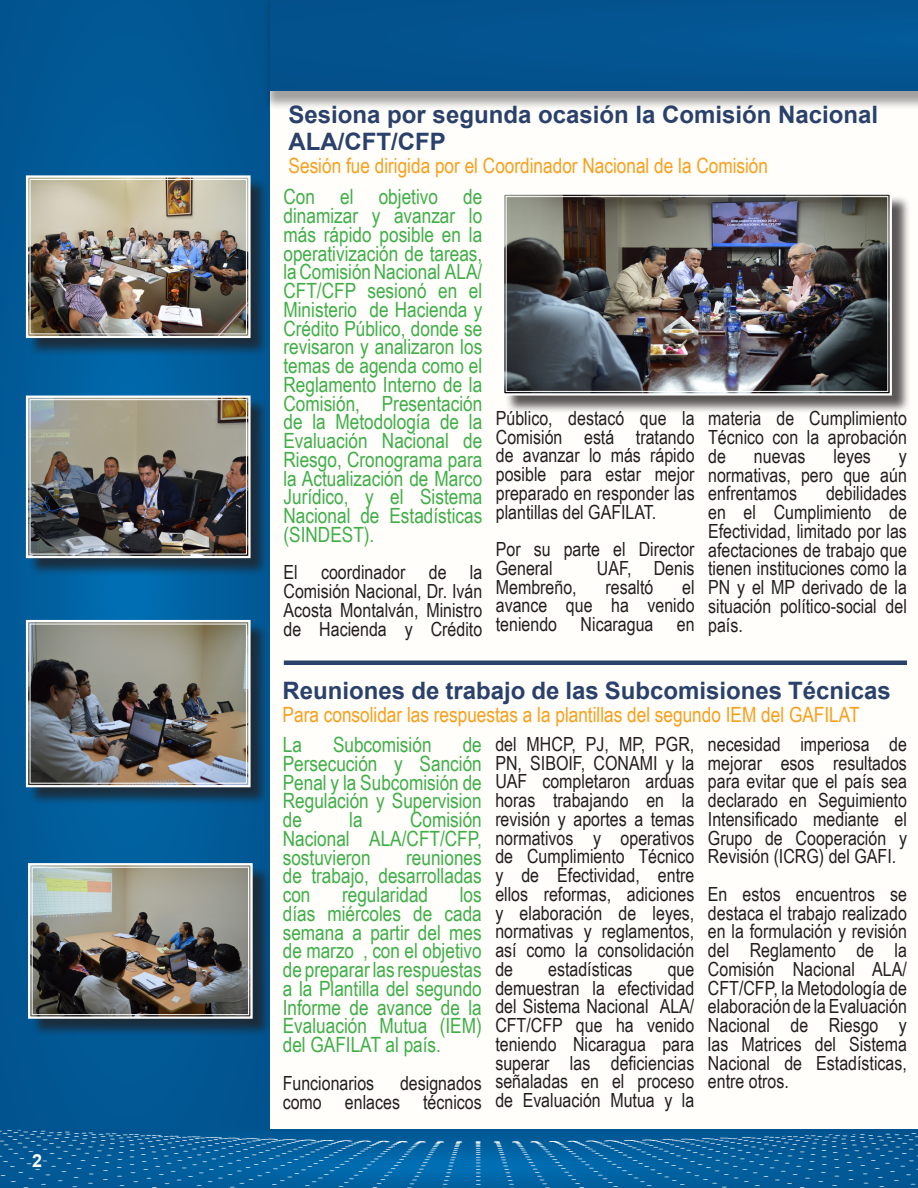
<style>
.page{position:relative;width:918px;height:1188px;background:#fff}
.page>*{position:absolute;margin:0;border:0;box-sizing:border-box;transform-origin:0 0}
.t1{font:700 24px/27px "Arial";color:#2a416c}
.t2{font:21px/18.8px "Arial Narrow";color:#40ae49;text-align:justify}
.t3{font:21px "Arial Narrow";color:#f89f1c}
.t4{font:19.5px/18.8px "Arial Narrow";color:#231f20;text-align:justify}
.t5{font:700 18px "Arial";color:#fff}
</style>
<div class="page">
<div style="left:270px;top:86px;width:648px;height:1102px;background:#fffefa"></div>
<svg style="left:0;top:0;width:270px;height:1130px;background:#005996"></svg>
<svg style="left:66px;top:1130px;width:852px;height:58px;background:#0d67a2"></svg>
<svg style="left:530px;top:1165px;width:20px;height:23px"></svg>
<svg style="left:503px;top:1166px;width:12px;height:22px"></svg>
<svg style="left:441px;top:1166px;width:12px;height:22px"></svg>
<svg style="left:476px;top:1166px;width:5px;height:22px"></svg>
<svg style="left:407px;top:1165px;width:19px;height:23px"></svg>
<svg style="left:558px;top:1133px;width:360px;height:55px;background:#0c639e"></svg>
<svg style="left:117px;top:1163px;width:282px;height:25px;background:#0765a3"></svg>
<svg style="left:0;top:1130px;width:66px;height:58px;background:#0a5d96"></svg>
<hr style="left:47px;top:1132px;width:769px;height:4px;background:#015894">
<img style="left:63px;top:1150px;width:742px;height:3px">
<div style="left:262px;top:0;width:656px;height:110px;background:#231f20;opacity:.75"></div>
<div style="left:270px;top:0;width:648px;height:91px;background:#064e89"></div>
<div style="left:505px;top:195px;width:406px;height:219px;background:#231f20;opacity:.75"></div>
<img style="left:504px;top:194px;width:389px;height:203px">
<div style="left:506px;top:196px;width:382px;height:196px;border:1px solid #fff"></div>
<hr style="left:284px;top:661px;width:623px;height:4px;background:#2a416c">
<div style="left:28px;top:178px;width:241px;height:179px;background:#231f20;opacity:.75"></div>
<img style="left:25px;top:174px;width:227px;height:165px">
<div style="left:30px;top:179px;width:217px;height:155px;border:1px solid #fff"></div>
<div style="left:28px;top:398px;width:241px;height:179px;background:#231f20;opacity:.75"></div>
<img style="left:25px;top:394px;width:227px;height:165px">
<div style="left:30px;top:399px;width:217px;height:155px;border:1px solid #fff"></div>
<div style="left:28px;top:622px;width:241px;height:184px;background:#231f20;opacity:.75"></div>
<img style="left:25px;top:619px;width:227px;height:169px">
<div style="left:30px;top:624px;width:217px;height:160px;border:1px solid #fff"></div>
<div style="left:31px;top:866px;width:240px;height:171px;background:#231f20;opacity:.75"></div>
<img style="left:27px;top:862px;width:227px;height:158px">
<div style="left:32px;top:867px;width:217px;height:148px;border:1px solid #fff"></div>
<p class="t5" style="left:32px;top:1148px;width:12px">2</p>
<p class="t1" style="left:289px;top:102px;width:591px">Sesiona por segunda ocasión la Comisión Nacional<br>ALA/CFT/CFP</p>
<p class="t3" style="left:289px;top:150px;width:481px">Sesión fue dirigida por el Coordinador Nacional de la Comisión</p>
<p class="t2" style="left:284px;top:187px;width:200px">Con el objetivo de dinamizar y avanzar lo más rápido posible en la operativización de tareas, la Comisión Nacional ALA/ CFT/CFP sesionó en el Ministerio de Hacienda y Crédito Público, donde se revisaron y analizaron los temas de agenda como el Reglamento Interno de la Comisión, Presentación de la Metodología de la Evaluación Nacional de Riesgo, Cronograma para la Actualización de Marco Jurídico, y el Sistema Nacional de Estadísticas (SINDEST).</p>
<p class="t4" style="left:284px;top:563px;width:200px">El coordinador de la Comisión Nacional, Dr. Iván Acosta Montalván, Ministro de Hacienda y Crédito</p>
<p class="t4" style="left:496px;top:408px;width:200px">Público, destacó que la Comisión está tratando de avanzar lo más rápido posible para estar mejor preparado en responder las plantillas del GAFILAT.</p>
<p class="t4" style="left:496px;top:539px;width:200px">Por su parte el Director<br>General</p>
<p class="t4" style="left:597px;top:558px;width:99px">UAF, Denis</p>
<p class="t4" style="left:496px;top:577px;width:82px">Membreño,</p>
<p class="t4" style="left:605px;top:577px;width:49px">resaltó</p>
<p class="t4" style="left:496px;top:577px;width:200px;text-indent:186px">el avance que ha venido teniendo Nicaragua en</p>
<p class="t4" style="left:708px;top:408px;width:200px">materia de Cumplimiento Técnico con la aprobación de</p>
<p class="t4" style="left:754px;top:446px;width:53px">nuevas</p>
<p class="t4" style="left:834px;top:446px;width:39px">leyes</p>
<p class="t4" style="left:708px;top:446px;width:200px;text-indent:191px">y normativas, pero que aún enfrentamos</p>
<p class="t4" style="left:708px;top:483px;width:200px;text-indent:118px">debilidades en el Cumplimiento de Efectividad, limitado por las afectaciones de trabajo que tienen instituciones como la PN y el MP derivado de la situación político-social del país.</p>
<p class="t1" style="left:283px;top:678px;width:610px">Reuniones de trabajo de las Subcomisiones Técnicas</p>
<p class="t3" style="left:283px;top:699px;width:578px">Para consolidar las respuestas a la plantillas del segundo IEM del GAFILAT</p>
<p class="t2" style="left:283px;top:734px;width:21px">La</p>
<p class="t2" style="left:333px;top:734px;width:100px">Subcomisión</p>
<p class="t2" style="left:283px;top:734px;width:201px;text-indent:180px">de Persecución y Sanción Penal y la Subcomisión de Regulación y Supervision de</p>
<p class="t2" style="left:283px;top:809px;width:201px;text-indent:127px">Comisión Nacional ALA/CFT/CFP, sostuvieron</p>
<p class="t2" style="left:349px;top:809px;width:15px">la</p>
<p class="t2" style="left:283px;top:847px;width:201px;text-indent:123px">reuniones de trabajo, desarrolladas con</p>
<p class="t2" style="left:283px;top:884px;width:201px;text-indent:177px">los días miércoles de cada semana a partir del mes de marzo , con el objetivo de preparar las respuestas a la Plantilla del segundo Informe de avance de la Evaluación Mutua (IEM) del GAFILAT al país.</p>
<p class="t4" style="left:283px;top:1073px;width:93px">Funcionarios</p>
<p class="t2" style="left:342px;top:884px;width:88px">regularidad</p>
<p class="t4" style="left:283px;top:1073px;width:201px;text-align:right">designados<br>como enlaces técnicos</p>
<p class="t4" style="left:495px;top:734px;width:201px">del MHCP, PJ, MP, PGR, PN, SIBOIF, CONAMI y la UAF completaron arduas horas trabajando en la revisión y aportes a temas normativos y operativos de Cumplimiento Técnico y de Efectividad, entre ellos reformas, adiciones y elaboración de leyes, normativas y reglamentos, así como la consolidación de</p>
<p class="t4" style="left:548px;top:959px;width:86px">estadísticas</p>
<p class="t4" style="left:495px;top:959px;width:201px;text-indent:172px">que demuestran la efectividad del Sistema Nacional ALA/ CFT/CFP que ha venido teniendo Nicaragua para superar las deficiencias señaladas en el proceso de Evaluación Mutua y la</p>
<p class="t4" style="left:708px;top:734px;width:201px">necesidad imperiosa de mejorar esos resultados para evitar que el país sea declarado en Seguimiento Intensificado mediante el Grupo de Cooperación y Revisión (ICRG) del GAFI.</p>
<p class="t4" style="left:708px;top:884px;width:201px">En estos encuentros se destaca el trabajo realizado en la formulación y revisión del Reglamento de la Comisión Nacional ALA/ CFT/CFP, la Metodología de elaboración de la Evaluación Nacional de Riesgo y las Matrices del Sistema Nacional de Estadísticas, entre otros.</p>
</div>
